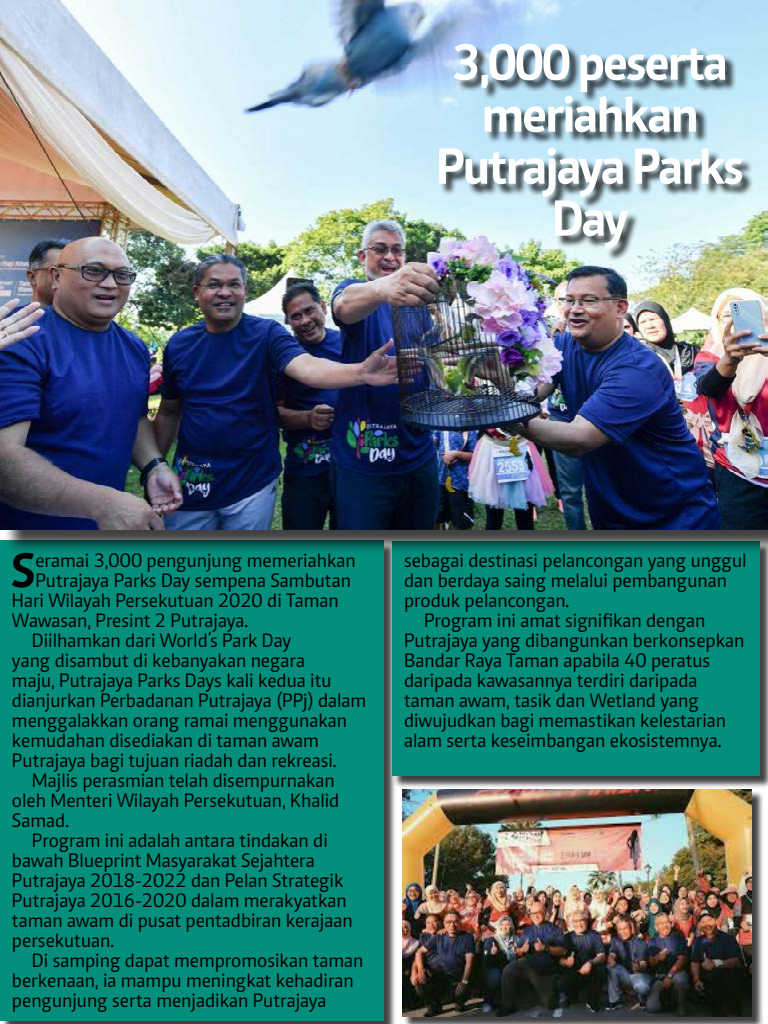
<style>
.page{position:relative;width:768px;height:1024px;background:#fff}
.page>*{position:absolute;margin:0;border:0;box-sizing:border-box;transform-origin:0 0}
.t1{font:700 52px/52px "Caput";letter-spacing:-.04em;color:#fff;text-align:center}
.t2{font:700 49.5px "Caput";color:#000}
.t3{font:20px "Caput";color:#000}
</style>
<div class="page">
<div style="left:2px;top:543px;width:395px;height:481px;background:#000;opacity:.75"></div>
<div style="left:0;top:541px;width:384px;height:480px;background:#048e7c"></div>
<div style="left:394px;top:543px;width:374px;height:246px;background:#000;opacity:.75"></div>
<div style="left:392px;top:541px;width:368px;height:235px;background:#048e7c"></div>
<div style="left:3px;top:3px;width:765px;height:551px;background:#000;opacity:.75"></div>
<img style="left:0;top:0;width:768px;height:529px">
<div style="left:441px;top:44px;width:313px;height:217px;background:#000;opacity:.75"></div>
<div style="left:404px;top:791px;width:361px;height:233px;background:#000;opacity:.75"></div>
<img style="left:402px;top:789px;width:350px;height:228px">
<h1 class="t1" style="left:436px;top:36px;width:309px">3,000 peserta meriahkan<br>Putrajaya Parks<br>Day</h1>
<h2 class="t2" style="left:12px;top:541px;width:25px">S</h2>
<p class="t3" style="left:35px;top:550px;width:322px">eramai 3,000 pengunjung memeriahkan</p>
<p class="t3" style="left:35px;top:570px;width:317px">Putrajaya Parks Day sempena Sambutan</p>
<p class="t3" style="left:12px;top:590px;width:328px">Hari Wilayah Persekutuan 2020 di Taman</p>
<p class="t3" style="left:12px;top:610px;width:238px">Wawasan, Presint 2 Putrajaya.</p>
<p class="t3" style="left:32px;top:630px;width:261px">Diilhamkan dari World’s Park Day</p>
<p class="t3" style="left:12px;top:650px;width:295px">yang disambut di kebanyakan negara</p>
<p class="t3" style="left:12px;top:670px;width:321px">maju, Putrajaya Parks Days kali kedua itu</p>
<p class="t3" style="left:12px;top:690px;width:356px">dianjurkan Perbadanan Putrajaya (PPj) dalam</p>
<p class="t3" style="left:12px;top:710px;width:337px">menggalakkan orang ramai menggunakan</p>
<p class="t3" style="left:12px;top:730px;width:308px">kemudahan disediakan di taman awam</p>
<p class="t3" style="left:12px;top:750px;width:326px">Putrajaya bagi tujuan riadah dan rekreasi.</p>
<p class="t3" style="left:32px;top:770px;width:304px">Majlis perasmian telah disempurnakan</p>
<p class="t3" style="left:12px;top:790px;width:329px">oleh Menteri Wilayah Persekutuan, Khalid</p>
<p class="t3" style="left:12px;top:810px;width:59px">Samad.</p>
<p class="t3" style="left:32px;top:830px;width:297px">Program ini adalah antara tindakan di</p>
<p class="t3" style="left:12px;top:850px;width:304px">bawah Blueprint Masyarakat Sejahtera</p>
<p class="t3" style="left:12px;top:870px;width:333px">Putrajaya 2018-2022 dan Pelan Strategik</p>
<p class="t3" style="left:12px;top:890px;width:336px">Putrajaya 2016-2020 dalam merakyatkan</p>
<p class="t3" style="left:12px;top:910px;width:342px">taman awam di pusat pentadbiran kerajaan</p>
<p class="t3" style="left:12px;top:930px;width:104px">persekutuan.</p>
<p class="t3" style="left:32px;top:950px;width:333px">Di samping dapat mempromosikan taman</p>
<p class="t3" style="left:12px;top:970px;width:343px">berkenaan, ia mampu meningkat kehadiran</p>
<p class="t3" style="left:12px;top:990px;width:316px">pengunjung serta menjadikan Putrajaya</p>
<p class="t3" style="left:404px;top:550px;width:344px">sebagai destinasi pelancongan yang unggul</p>
<p class="t3" style="left:404px;top:570px;width:324px">dan berdaya saing melalui pembangunan</p>
<p class="t3" style="left:404px;top:590px;width:167px">produk pelancongan.</p>
<p class="t3" style="left:424px;top:610px;width:283px">Program ini amat signifikan dengan</p>
<p class="t3" style="left:404px;top:630px;width:342px">Putrajaya yang dibangunkan berkonsepkan</p>
<p class="t3" style="left:404px;top:650px;width:308px">Bandar Raya Taman apabila 40 peratus</p>
<p class="t3" style="left:404px;top:670px;width:295px">daripada kawasannya terdiri daripada</p>
<p class="t3" style="left:404px;top:690px;width:296px">taman awam, tasik dan Wetland yang</p>
<p class="t3" style="left:404px;top:710px;width:324px">diwujudkan bagi memastikan kelestarian</p>
<p class="t3" style="left:404px;top:730px;width:319px">alam serta keseimbangan ekosistemnya.</p>
</div>
